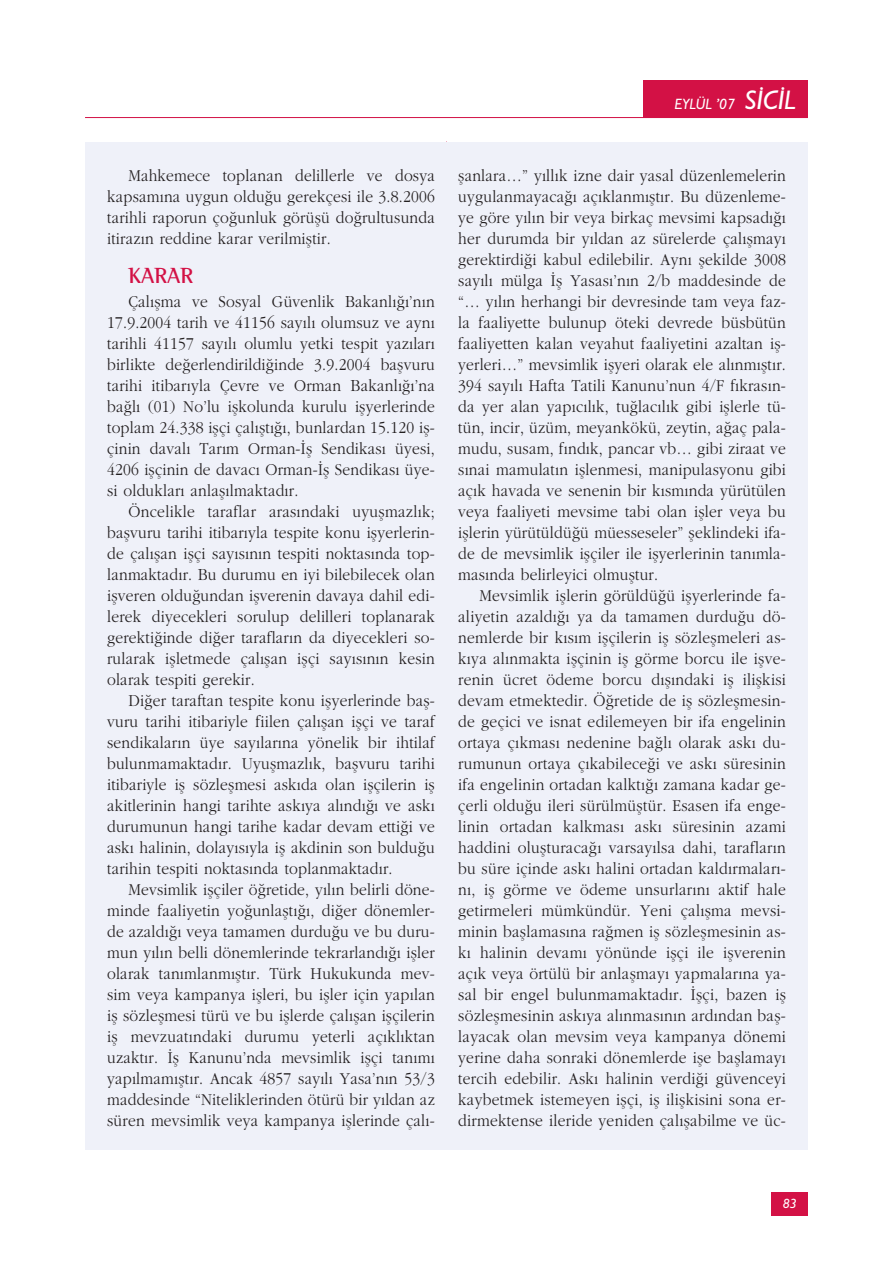
<style>
.page{position:relative;width:893px;height:1263px;background:#fff}
.page>*{position:absolute;margin:0;border:0;box-sizing:border-box;transform-origin:0 0}
.t1{font:700 22.5px "Rotis Semi Serif";letter-spacing:-.005em;color:#d31145}
.t2{font:17.25px/21px "Garamond Turk";letter-spacing:.015em;color:#231f20;text-align:justify;scale:.9 1}
.t3{font:italic 500 15px "Gill Sans";color:#fff}
.t4{font:italic 500 13.5px "Gill Sans";color:#fff}
.s1{font-size:27px}
</style>
<div class="page">
<div style="left:771px;top:1192px;width:37px;height:23px;background:#d31145"></div>
<div style="left:643px;top:81px;width:165px;height:37px;background:#d31145"></div>
<hr style="left:85px;top:117px;width:723px;height:1px;background:#d31145">
<div style="left:85px;top:142px;width:723px;height:1007px;background:#eff1f9"></div>
<p class="t3" style="left:675px;top:99px;width:122px">EYLÜL ’07 <span class="s1">S‹C‹L</span></p>
<p class="t2" style="left:107px;top:166px;width:366px;text-indent:21px">Mahkemece toplanan delillerle ve dosya kapsam›na uygun oldu¤u gerekçesi ile 3.8.2006 tarihli raporun ço¤unluk görüflü do¤rultusunda itiraz›n reddine karar verilmifltir.</p>
<h1 class="t1" style="left:128px;top:268px;width:66px">KARAR</h1>
<p class="t2" style="left:107px;top:292px;width:366px;text-indent:21px">Çal›flma ve Sosyal Güvenlik Bakanl›¤›’n›n 17.9.2004 tarih ve 41156 say›l› olumsuz ve ayn› tarihli 41157 say›l› olumlu yetki tespit yaz›lar› birlikte de¤erlendirildi¤inde 3.9.2004 baflvuru tarihi itibar›yla Çevre ve Orman Bakanl›¤›’na ba¤l› (01) No’lu iflkolunda kurulu iflyerlerinde toplam 24.338 iflçi çal›flt›¤›, bunlardan 15.120 ifl&shy;çinin daval› Tar›m Orman-‹fl Sendikas› üyesi, 4206 iflçinin de davac› Orman-‹fl Sendikas› üye&shy;si olduklar› anlafl›lmaktad›r.</p>
<p class="t2" style="left:107px;top:502px;width:366px;text-indent:21px">Öncelikle taraflar aras›ndaki uyuflmazl›k; baflvuru tarihi itibar›yla tespite konu iflyerlerin&shy;de çal›flan iflçi say›s›n›n tespiti noktas›nda top&shy;lanmaktad›r. Bu durumu en iyi bilebilecek olan iflveren oldu¤undan iflverenin davaya dahil edi&shy;lerek diyecekleri sorulup delilleri toplanarak gerekti¤inde di¤er taraflar›n da diyecekleri so&shy;rularak iflletmede çal›flan iflçi say›s›n›n kesin olarak tespiti gerekir.</p>
<p class="t2" style="left:107px;top:691px;width:366px;text-indent:21px">Di¤er taraftan tespite konu iflyerlerinde bafl&shy;vuru tarihi itibariyle fiilen çal›flan iflçi ve taraf sendikalar›n üye say›lar›na yönelik bir ihtilaf bulunmamaktad›r. Uyuflmazl›k, baflvuru tarihi itibariyle ifl sözleflmesi ask›da olan iflçilerin ifl akitlerinin hangi tarihte ask›ya al›nd›¤› ve ask› durumunun hangi tarihe kadar devam etti¤i ve ask› halinin, dolay›s›yla ifl akdinin son buldu¤u tarihin tespiti noktas›nda toplanmaktad›r.</p>
<p class="t2" style="left:107px;top:880px;width:366px;text-indent:21px">Mevsimlik iflçiler ö¤retide, y›l›n belirli döne&shy;minde faaliyetin yo¤unlaflt›¤›, di¤er dönemler&shy;de azald›¤› veya tamamen durdu¤u ve bu duru&shy;mun y›l›n belli dönemlerinde tekrarland›¤› ifller olarak tan›mlanm›flt›r. Türk Hukukunda mev&shy;sim veya kampanya iflleri, bu ifller için yap›lan ifl sözleflmesi türü ve bu ifllerde çal›flan iflçilerin ifl mevzuat›ndaki durumu yeterli aç›kl›ktan uzakt›r. ‹fl Kanunu’nda mevsimlik iflçi tan›m› yap›lmam›flt›r. Ancak 4857 say›l› Yasa’n›n 53/3 maddesinde “Niteliklerinden ötürü bir y›ldan az süren mevsimlik veya kampanya ifllerinde çal›-</p>
<p class="t2" style="left:458px;top:166px;width:366px">flanlara…” y›ll›k izne dair yasal düzenlemelerin uygulanmayaca¤› aç›klanm›flt›r. Bu düzenleme&shy;ye göre y›l›n bir veya birkaç mevsimi kapsad›¤› her durumda bir y›ldan az sürelerde çal›flmay› gerektirdi¤i kabul edilebilir. Ayn› flekilde 3008 say›l› mülga ‹fl Yasas›’n›n 2/b maddesinde de “… y›l›n herhangi bir devresinde tam veya faz&shy;la faaliyette bulunup öteki devrede büsbütün faaliyetten kalan veyahut faaliyetini azaltan ifl&shy;yerleri…” mevsimlik iflyeri olarak ele al›nm›flt›r.<br>394 say›l› Hafta Tatili Kanunu’nun 4/F f›kras›n&shy;da yer alan yap›c›l›k, tu¤lac›l›k gibi ifllerle tü&shy;tün, incir, üzüm, meyankökü, zeytin, a¤aç pala&shy;mudu, susam, f›nd›k, pancar vb… gibi ziraat ve s›nai mamulat›n ifllenmesi, manipulasyonu gibi aç›k havada ve senenin bir k›sm›nda yürütülen veya faaliyeti mevsime tabi olan ifller veya bu ifllerin yürütüldü¤ü müesseseler” fleklindeki ifa&shy;de de mevsimlik iflçiler ile iflyerlerinin tan›mla&shy;mas›nda belirleyici olmufltur.</p>
<p class="t2" style="left:458px;top:586px;width:366px;text-indent:21px">Mevsimlik ifllerin görüldü¤ü iflyerlerinde fa&shy;aliyetin azald›¤› ya da tamamen durdu¤u dö&shy;nemlerde bir k›s›m iflçilerin ifl sözleflmeleri as&shy;k›ya al›nmakta iflçinin ifl görme borcu ile iflve&shy;renin ücret ödeme borcu d›fl›ndaki ifl iliflkisi devam etmektedir. Ö¤retide de ifl sözleflmesin&shy;de geçici ve isnat edilemeyen bir ifa engelinin ortaya ç›kmas› nedenine ba¤l› olarak ask› du&shy;rumunun ortaya ç›kabilece¤i ve ask› süresinin ifa engelinin ortadan kalkt›¤› zamana kadar ge&shy;çerli oldu¤u ileri sürülmüfltür. Esasen ifa enge&shy;linin ortadan kalkmas› ask› süresinin azami haddini oluflturaca¤› varsay›lsa dahi, taraflar›n bu süre içinde ask› halini ortadan kald›rmalar›- n›, ifl görme ve ödeme unsurlar›n› aktif hale getirmeleri mümkündür. Yeni çal›flma mevsi&shy;minin bafllamas›na ra¤men ifl sözleflmesinin as&shy;k› halinin devam› yönünde iflçi ile iflverenin aç›k veya örtülü bir anlaflmay› yapmalar›na ya&shy;sal bir engel bulunmamaktad›r. ‹flçi, bazen ifl sözleflmesinin ask›ya al›nmas›n›n ard›ndan bafl&shy;layacak olan mevsim veya kampanya dönemi yerine daha sonraki dönemlerde ifle bafllamay› tercih edebilir. Ask› halinin verdi¤i güvenceyi kaybetmek istemeyen iflçi, ifl iliflkisini sona er&shy;dirmektense ileride yeniden çal›flabilme ve üc-</p>
<p class="t4" style="left:783px;top:1198px;width:16px">83</p>
</div>
